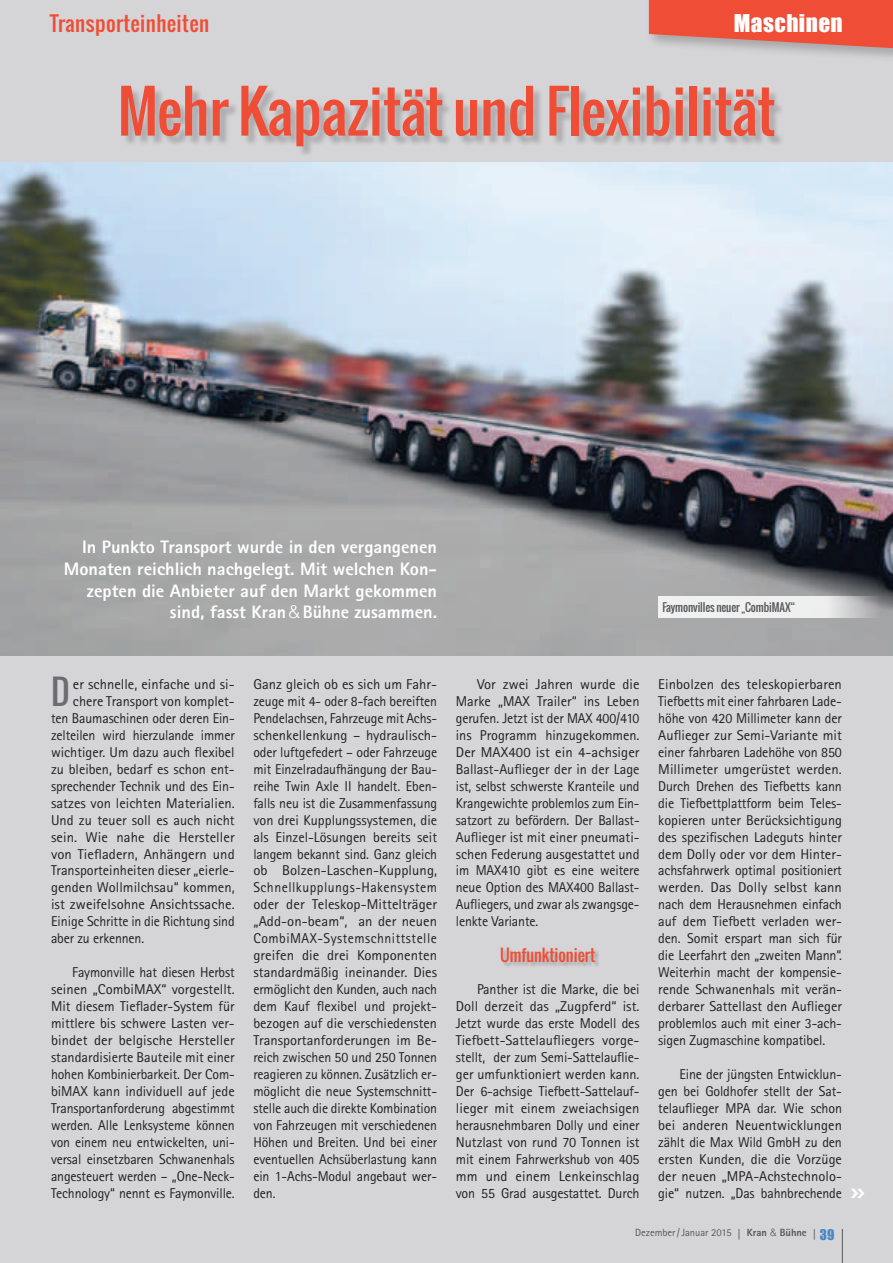
<style>
.page{position:relative;width:893px;height:1263px;background:#d5d4d7}
.page>*{position:absolute;margin:0;border:0;box-sizing:border-box;transform-origin:0 0}
.t1{font:57px "Oswald";color:#ef4d35}
.t2{font:33.6px "Oswald";color:#6c6d70}
.t3{font:22.5px "Impact";letter-spacing:.02em;color:#fff}
.t4{font:20.25px "Oswald";letter-spacing:.02em;color:#ef4d35}
.t5{font:800 18px/21.6px "Rotis Sans Serif";color:#fff;text-align:right}
.t6{font:16.5px "Oswald";color:#ef4d35}
.t7{font:14.25px/17px "Rotis Sans Serif";letter-spacing:-.01em;color:#231f20;text-align:justify}
.t8{font:11.25px "Oswald";letter-spacing:-.01em;color:#57585a}
.t9{font:10.5px "Rotis Sans Serif";color:#57585a}
.s1{font-family:"Helvetica";font-weight:300}
.s2{font-family:"Frutiger";font-weight:700;font-stretch:condensed;font-size:10.65px}
.s3{font-weight:800}
.s4{font-family:"Impact";font-size:13.5px;color:#4786c6}
</style>
<div class="page">
<img style="left:0;top:162px;width:893px;height:493px">
<div style="left:646px;top:0;width:247px;height:63px;background:#231f20;opacity:.25"></div>
<svg style="left:649px;top:0;width:244px;height:49px;background:#e65e4a"></svg>
<div style="left:502px;top:948px;width:98px;height:19px;background:#231f20;opacity:.25"></div>
<div style="left:122px;top:87px;width:662px;height:70px;background:#231f20;opacity:.22"></div>
<hr style="left:842px;top:1229px;width:1px;height:34px;background:#57585a">
<svg style="left:658px;top:596px;width:235px;height:22px;background:#dfe0e0"></svg>
<h3 class="t4" style="left:50px;top:8px;width:161px">Transporteinheiten</h3>
<h3 class="t3" style="left:734px;top:6px;width:110px">Maschinen</h3>
<h3 class="t3" style="left:779px;top:6px;width:66px">Events</h3>
<h1 class="t1" style="left:118px;top:68px;width:659px">Mehr Kapazität und Flexibilität</h1>
<p class="t5" style="left:64px;top:536px;width:375px">In Punkto Transport wurde in den vergangenen Monaten reichlich nachgelegt. Mit welchen Kon-- zepten die Anbieter auf den Markt gekommen sind, fasst Kran<span class="s1">&amp;</span>Bühne zusammen.</p>
<p class="t8" style="left:662px;top:599px;width:134px">Faymonvilles neuer „CombiMAX“</p>
<h2 class="t2" style="left:51px;top:666px;width:20px">D</h2>
<p class="t7" style="left:73px;top:676px;width:163px">er schnelle, einfache und si-</p>
<p class="t7" style="left:73px;top:692px;width:163px">chere Transport von komplet-</p>
<p class="t7" style="left:51px;top:709px;width:185px">ten Baumaschinen oder deren Ein-</p>
<p class="t7" style="left:51px;top:726px;width:185px">zelteilen wird hierzulande immer</p>
<p class="t7" style="left:51px;top:743px;width:185px">wichtiger. Um dazu auch flexibel</p>
<p class="t7" style="left:51px;top:760px;width:185px">zu bleiben, bedarf es schon ent-</p>
<p class="t7" style="left:51px;top:777px;width:185px">sprechender Technik und des Ein-</p>
<p class="t7" style="left:51px;top:794px;width:185px">satzes von leichten Materialien.</p>
<p class="t7" style="left:51px;top:811px;width:185px">Und zu teuer soll es auch nicht</p>
<p class="t7" style="left:51px;top:828px;width:185px">sein. Wie nahe die Hersteller</p>
<p class="t7" style="left:51px;top:845px;width:185px">von Tiefladern, Anhängern und</p>
<p class="t7" style="left:51px;top:862px;width:185px">Transporteinheiten dieser „eierle-</p>
<p class="t7" style="left:51px;top:879px;width:185px">genden Wollmilchsau“ kommen,</p>
<p class="t7" style="left:51px;top:896px;width:185px">ist zweifelsohne Ansichtssache.</p>
<p class="t7" style="left:51px;top:913px;width:185px">Einige Schritte in die Richtung sind</p>
<p class="t7" style="left:51px;top:930px;width:95px">aber zu erkennen.</p>
<p class="t7" style="left:51px;top:964px;width:185px;text-indent:21px">Faymonville hat diesen Herbst seinen „CombiMAX“ vorgestellt.<br>Mit diesem Tieflader-System für mittlere bis schwere Lasten ver&shy;bindet der belgische Hersteller standardisierte Bauteile mit einer hohen Kombinierbarkeit. Der Com&shy;biMAX kann individuell auf jede Transportanforderung abgestimmt werden. Alle Lenksysteme können von einem neu entwickelten, uni&shy;versal einsetzbaren Schwanenhals angesteuert werden – „One-Neck-Technology“ nennt es Faymonville.</p>
<p class="t7" style="left:253px;top:676px;width:185px;text-align:left">Ganz gleich ob es sich um Fahr&shy;zeuge mit 4- oder 8-fach bereiften<br>Pendelachsen, Fahrzeuge mit Achs&shy;schenkellenkung – hydraulisch&shy;oder luftgefedert – oder Fahrzeuge mit Einzelradaufhängung der Bau&shy;reihe Twin Axle II handelt. Eben&shy;falls neu ist die Zusammenfassung von drei Kupplungssystemen, die als Einzel-Lösungen bereits seit langem bekannt sind. Ganz gleich ob Bolzen-Laschen-Kupplung,<br>Schnellkupplungs-Hakensystem oder der Teleskop-Mittelträger „Add-on-beam“, an der neuen<br>CombiMAX-Systemschnittstelle greifen die drei Komponenten standardmäßig ineinander. Dies ermöglicht den Kunden, auch nach dem Kauf flexibel und projekt&shy;bezogen auf die verschiedensten<br>Transportanforderungen im Be&shy;reich zwischen 50 und 250 Tonnen reagieren zu können. Zusätzlich er&shy;möglicht die neue Systemschnitt&shy;stelle auch die direkte Kombination von Fahrzeugen mit verschiedenen<br>Höhen und Breiten. Und bei einer eventuellen Achsüberlastung kann ein 1-Achs-Modul angebaut wer&shy;den.</p>
<p class="t7" style="left:456px;top:676px;width:185px;text-indent:21px">Vor zwei Jahren wurde die Marke „MAX Trailer“ ins Leben gerufen. Jetzt ist der MAX 400/410 ins Programm hinzugekommen.<br>Der MAX400 ist ein 4-achsiger Ballast-Auflieger der in der Lage ist, selbst schwerste Kranteile und Krangewichte problemlos zum Ein&shy;satzort zu befördern. Der Ballast-Auflieger ist mit einer pneumati&shy;schen Federung ausgestattet und im MAX410 gibt es eine weitere neue Option des MAX400 Ballast-Aufliegers, und zwar als zwangsge&shy;lenkte Variante.</p>
<p class="t6" style="left:500px;top:942px;width:97px">Umfunktioniert</p>
<p class="t7" style="left:456px;top:981px;width:185px;text-indent:21px">Panther ist die Marke, die bei Doll derzeit das „Zugpferd“ ist.<br>Jetzt wurde das erste Modell des Tiefbett-Sattelaufliegers vorge&shy;stellt, der zum Semi-Sattelauflie&shy;ger umfunktioniert werden kann.<br>Der 6-achsige Tiefbett-Sattelauf&shy;lieger mit einem zweiachsigen herausnehmbaren Dolly und einer Nutzlast von rund 70 Tonnen ist mit einem Fahrwerkshub von 405 mm und einem Lenkeinschlag von 55 Grad ausgestattet. Durch</p>
<p class="t7" style="left:658px;top:676px;width:185px">Einbolzen des teleskopierbaren Tiefbetts mit einer fahrbaren Lade&shy;höhe von 420 Millimeter kann der Auflieger zur Semi-Variante mit einer fahrbaren Ladehöhe von 850<br>Millimeter umgerüstet werden.<br>Durch Drehen des Tiefbetts kann die Tiefbettplattform beim Teles&shy;kopieren unter Berücksichtigung des spezifischen Ladeguts hinter dem Dolly oder vor dem Hinter&shy;achsfahrwerk optimal positioniert werden. Das Dolly selbst kann nach dem Herausnehmen einfach auf dem Tiefbett verladen wer&shy;den. Somit erspart man sich für die Leerfahrt den „zweiten Mann“.<br>Weiterhin macht der kompensie&shy;rende Schwanenhals mit verän&shy;derbarer Sattellast den Auflieger problemlos auch mit einer 3-ach&shy;sigen Zugmaschine kompatibel.</p>
<p class="t7" style="left:658px;top:1065px;width:185px;text-indent:21px">Eine der jüngsten Entwicklun&shy;gen bei Goldhofer stellt der Sat&shy;telauflieger MPA dar. Wie schon bei anderen Neuentwicklungen zählt die Max Wild GmbH zu den ersten Kunden, die die Vorzüge der neuen „MPA-Achstechnolo&shy;gie“ nutzen. „Das bahnbrechende</p>
<p class="t9" style="left:635px;top:1226px;width:201px">Dezember / Januar 2015 <span class="s2">|</span> <span class="s3">Kran</span> <span class="s1">&amp;</span> <span class="s3">Bühne</span> <span class="s2">|</span> <span class="s4">39</span></p>
</div>
